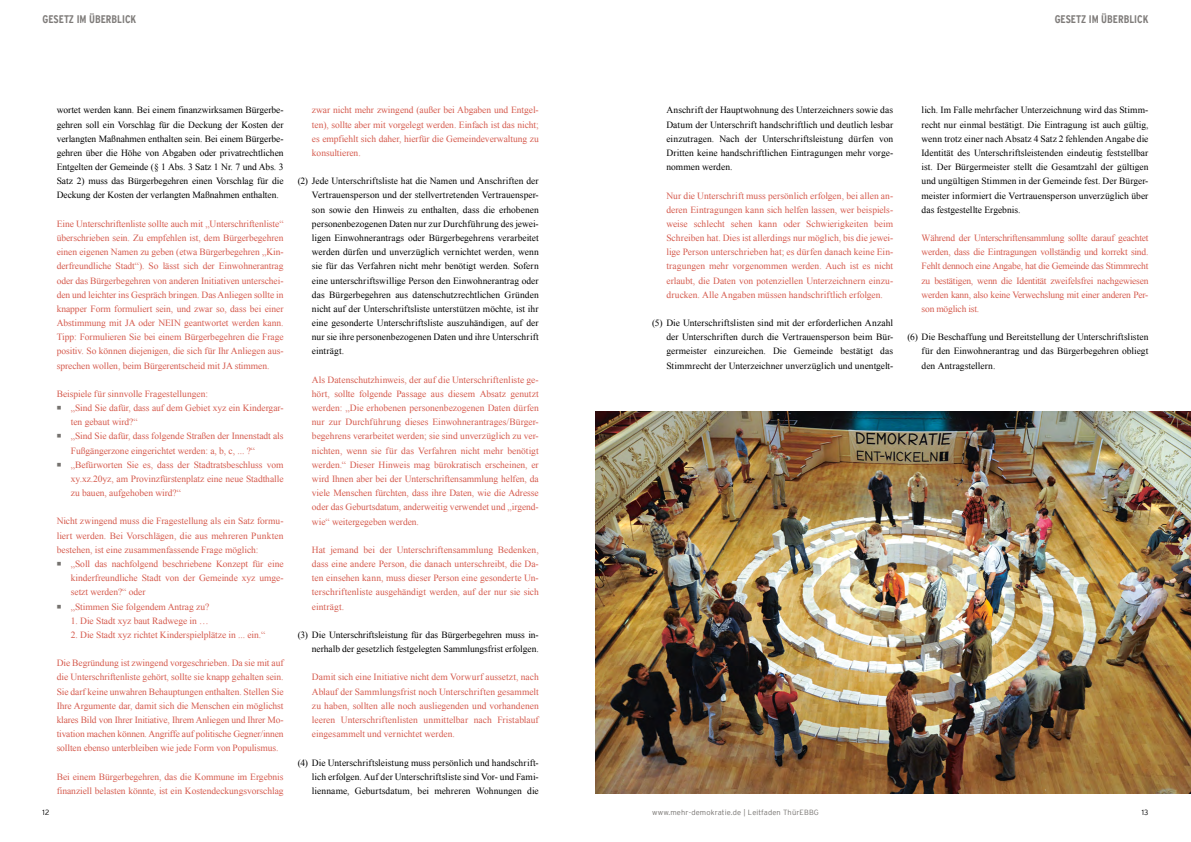
<style>
.page{position:relative;width:1191px;height:842px;background:#fff}
.page>*{position:absolute;margin:0;border:0;box-sizing:border-box;transform-origin:0 0}
.t1{font:700 condensed 11px "Interstate";color:#7f7c7a}
.t2{font:9.5px/14.2px "Times New Roman";letter-spacing:-.005em;color:#d55a4d;text-align:justify}
.t3{font:9.5px/14.2px "Times New Roman";letter-spacing:-.005em;color:#000;text-align:justify}
.t4{font:300 7.5px "Interstate";letter-spacing:.02em;color:#75726f}
.t5{font:300 7.5px "Interstate";color:#000}
</style>
<div class="page">
<img style="left:595px;top:411px;width:596px;height:383px">
<p class="t1" style="left:43px;top:13px;width:95px">GESETZ IM ÜBERBLICK</p>
<p class="t1" style="left:1054px;top:13px;width:95px">GESETZ IM ÜBERBLICK</p>
<p class="t3" style="left:57px;top:103px;width:228px">wortet werden kann. Bei einem finanzwirksamen Bürgerbe&shy;gehren soll ein Vorschlag für die Deckung der Kosten der verlangten Maßnahmen enthalten sein. Bei einem Bürgerbe&shy;gehren über die Höhe von Abgaben oder privatrechtlichen Entgelten der Gemeinde (§ 1 Abs. 3 Satz 1 Nr. 7 und Abs. 3<br>Satz 2) muss das Bürgerbegehren einen Vorschlag für die Deckung der Kosten der verlangten Maßnahmen enthalten.</p>
<p class="t2" style="left:57px;top:216px;width:228px">Eine Unterschriftenliste sollte auch mit „Unterschriftenliste“ überschrieben sein. Zu empfehlen ist, dem Bürgerbegehren einen eigenen Namen zu geben (etwa Bürgerbegehren „Kin&shy;derfreundliche Stadt“). So lässt sich der Einwohnerantrag oder das Bürgerbegehren von anderen Initiativen unterschei&shy;den und leichter ins Gespräch bringen. Das Anliegen sollte in knapper Form formuliert sein, und zwar so, dass bei einer Abstimmung mit JA oder NEIN geantwortet werden kann.<br>Tipp: Formulieren Sie bei einem Bürgerbegehren die Frage positiv. So können diejenigen, die sich für Ihr Anliegen aus&shy;sprechen wollen, beim Bürgerentscheid mit JA stimmen.</p>
<p class="t2" style="left:71px;top:386px;width:214px;text-align:left;text-indent:-14px">Beispiele für sinnvolle Fragestellungen:<br>„Sind Sie dafür, dass auf dem Gebiet xyz ein Kindergar&shy;ten gebaut wird?“<br>„Sind Sie dafür, dass folgende Straßen der Innenstadt als Fußgängerzone eingerichtet werden: a, b, c, ... ?“ „Befürworten Sie es, dass der Stadtratsbeschluss vom xy.xz.20yz, am Provinzfürstenplatz eine neue Stadthalle zu bauen, aufgehoben wird?“</p>
<p class="t2" style="left:57px;top:514px;width:228px">Nicht zwingend muss die Fragestellung als ein Satz formu&shy;liert werden. Bei Vorschlägen, die aus mehreren Punkten bestehen, ist eine zusammenfassende Frage möglich:</p>
<p class="t2" style="left:71px;top:557px;width:214px;text-align:left">„Soll das nachfolgend beschriebene Konzept für eine kinderfreundliche Stadt von der Gemeinde xyz umge&shy;setzt werden?“ oder<br>„Stimmen Sie folgendem Antrag zu?</p>
<p class="t2" style="left:71px;top:613px;width:139px">1. Die Stadt xyz baut Radwege in …</p>
<p class="t2" style="left:71px;top:627px;width:196px">2. Die Stadt xyz richtet Kinderspielplätze in ... ein.“</p>
<p class="t2" style="left:57px;top:656px;width:228px">Die Begründung ist zwingend vorgeschrieben. Da sie mit auf die Unterschriftenliste gehört, sollte sie knapp gehalten sein.<br>Sie darf keine unwahren Behauptungen enthalten. Stellen Sie Ihre Argumente dar, damit sich die Menschen ein möglichst klares Bild von Ihrer Initiative, Ihrem Anliegen und Ihrer Mo&shy;tivation machen können. Angriffe auf politische Gegner/innen sollten ebenso unterbleiben wie jede Form von Populismus.</p>
<p class="t2" style="left:57px;top:769px;width:228px">Bei einem Bürgerbegehren, das die Kommune im Ergebnis finanziell belasten könnte, ist ein Kostendeckungsvorschlag</p>
<p class="t2" style="left:312px;top:103px;width:228px">zwar nicht mehr zwingend (außer bei Abgaben und Entgel&shy;ten), sollte aber mit vorgelegt werden. Einfach ist das nicht; es empfiehlt sich daher, hierfür die Gemeindeverwaltung zu konsultieren.</p>
<p class="t3" style="left:312px;top:174px;width:228px;text-indent:-14px">(2) Jede Unterschriftsliste hat die Namen und Anschriften der Vertrauensperson und der stellvertretenden Vertrauensper&shy;son sowie den Hinweis zu enthalten, dass die erhobenen personenbezogenen Daten nur zur Durchführung des jewei&shy;ligen Einwohnerantrags oder Bürgerbegehrens verarbeitet werden dürfen und unverzüglich vernichtet werden, wenn sie für das Verfahren nicht mehr benötigt werden. Sofern eine unterschriftswillige Person den Einwohnerantrag oder das Bürgerbegehren aus datenschutzrechtlichen Gründen nicht auf der Unterschriftsliste unterstützen möchte, ist ihr eine gesonderte Unterschriftsliste auszuhändigen, auf der nur sie ihre personenbezogenen Daten und ihre Unterschrift einträgt.</p>
<p class="t2" style="left:312px;top:372px;width:228px">Als Datenschutzhinweis, der auf die Unterschriftenliste ge&shy;hört, sollte folgende Passage aus diesem Absatz genutzt werden: „Die erhobenen personenbezogenen Daten dürfen nur zur Durchführung dieses Einwohnerantrages/Bürger&shy;begehrens verarbeitet werden; sie sind unverzüglich zu ver&shy;nichten, wenn sie für das Verfahren nicht mehr benötigt werden.“ Dieser Hinweis mag bürokratisch erscheinen, er wird Ihnen aber bei der Unterschriftensammlung helfen, da viele Menschen fürchten, dass ihre Daten, wie die Adresse oder das Geburtsdatum, anderweitig verwendet und „irgend&shy;wie“ weitergegeben werden.</p>
<p class="t2" style="left:312px;top:542px;width:228px">Hat jemand bei der Unterschriftensammlung Bedenken, dass eine andere Person, die danach unterschreibt, die Da&shy;ten einsehen kann, muss dieser Person eine gesonderte Un&shy;terschriftenliste ausgehändigt werden, auf der nur sie sich einträgt.</p>
<p class="t3" style="left:298px;top:627px;width:242px;text-align:right">(3) Die Unterschriftsleistung für das Bürgerbegehren muss in&shy;nerhalb der gesetzlich festgelegten Sammlungsfrist erfolgen.</p>
<p class="t2" style="left:312px;top:670px;width:228px">Damit sich eine Initiative nicht dem Vorwurf aussetzt, nach Ablauf der Sammlungsfrist noch Unterschriften gesammelt zu haben, sollten alle noch ausliegenden und vorhandenen leeren Unterschriftenlisten unmittelbar nach Fristablauf eingesammelt und vernichtet werden.</p>
<p class="t3" style="left:312px;top:755px;width:228px;text-indent:-14px">(4) Die Unterschriftsleistung muss persönlich und handschrift&shy;lich erfolgen. Auf der Unterschriftsliste sind Vor- und Fami&shy;lienname, Geburtsdatum, bei mehreren Wohnungen die</p>
<p class="t3" style="left:666px;top:103px;width:228px">Anschrift der Hauptwohnung des Unterzeichners sowie das Datum der Unterschrift handschriftlich und deutlich lesbar einzutragen. Nach der Unterschriftsleistung dürfen von Dritten keine handschriftlichen Eintragungen mehr vorge&shy;nommen werden.</p>
<p class="t2" style="left:666px;top:188px;width:228px">Nur die Unterschrift muss persönlich erfolgen, bei allen an&shy;deren Eintragungen kann sich helfen lassen, wer beispiels&shy;weise schlecht sehen kann oder Schwierigkeiten beim Schreiben hat. Dies ist allerdings nur möglich, bis die jewei&shy;lige Person unterschrieben hat; es dürfen danach keine Ein&shy;tragungen mehr vorgenommen werden. Auch ist es nicht erlaubt, die Daten von potenziellen Unterzeichnern einzu&shy;drucken. Alle Angaben müssen handschriftlich erfolgen.</p>
<p class="t3" style="left:666px;top:316px;width:228px;text-indent:-14px">(5) Die Unterschriftslisten sind mit der erforderlichen Anzahl der Unterschriften durch die Vertrauensperson beim Bür&shy;germeister einzureichen. Die Gemeinde bestätigt das Stimmrecht der Unterzeichner unverzüglich und unentgelt-</p>
<p class="t3" style="left:921px;top:103px;width:228px">lich. Im Falle mehrfacher Unterzeichnung wird das Stimm&shy;recht nur einmal bestätigt. Die Eintragung ist auch gültig, wenn trotz einer nach Absatz 4 Satz 2 fehlenden Angabe die Identität des Unterschriftsleistenden eindeutig feststellbar ist. Der Bürgermeister stellt die Gesamtzahl der gültigen und ungültigen Stimmen in der Gemeinde fest. Der Bürger&shy;meister informiert die Vertrauensperson unverzüglich über das festgestellte Ergebnis.</p>
<p class="t2" style="left:921px;top:231px;width:228px">Während der Unterschriftensammlung sollte darauf geachtet werden, dass die Eintragungen vollständig und korrekt sind.<br>Fehlt dennoch eine Angabe, hat die Gemeinde das Stimmrecht zu bestätigen, wenn die Identität zweifelsfrei nachgewiesen werden kann, also keine Verwechslung mit einer anderen Per&shy;son möglich ist.</p>
<p class="t3" style="left:921px;top:330px;width:228px;text-indent:-14px">(6) Die Beschaffung und Bereitstellung der Unterschriftslisten für den Einwohnerantrag und das Bürgerbegehren obliegt den Antragstellern.</p>
<p class="t5" style="left:43px;top:808px;width:8px">12</p>
<p class="t4" style="left:652px;top:808px;width:168px">www.mehr-demokratie.de | Leitfaden ThürEBBG</p>
<p class="t5" style="left:1141px;top:808px;width:8px">13</p>
</div>
